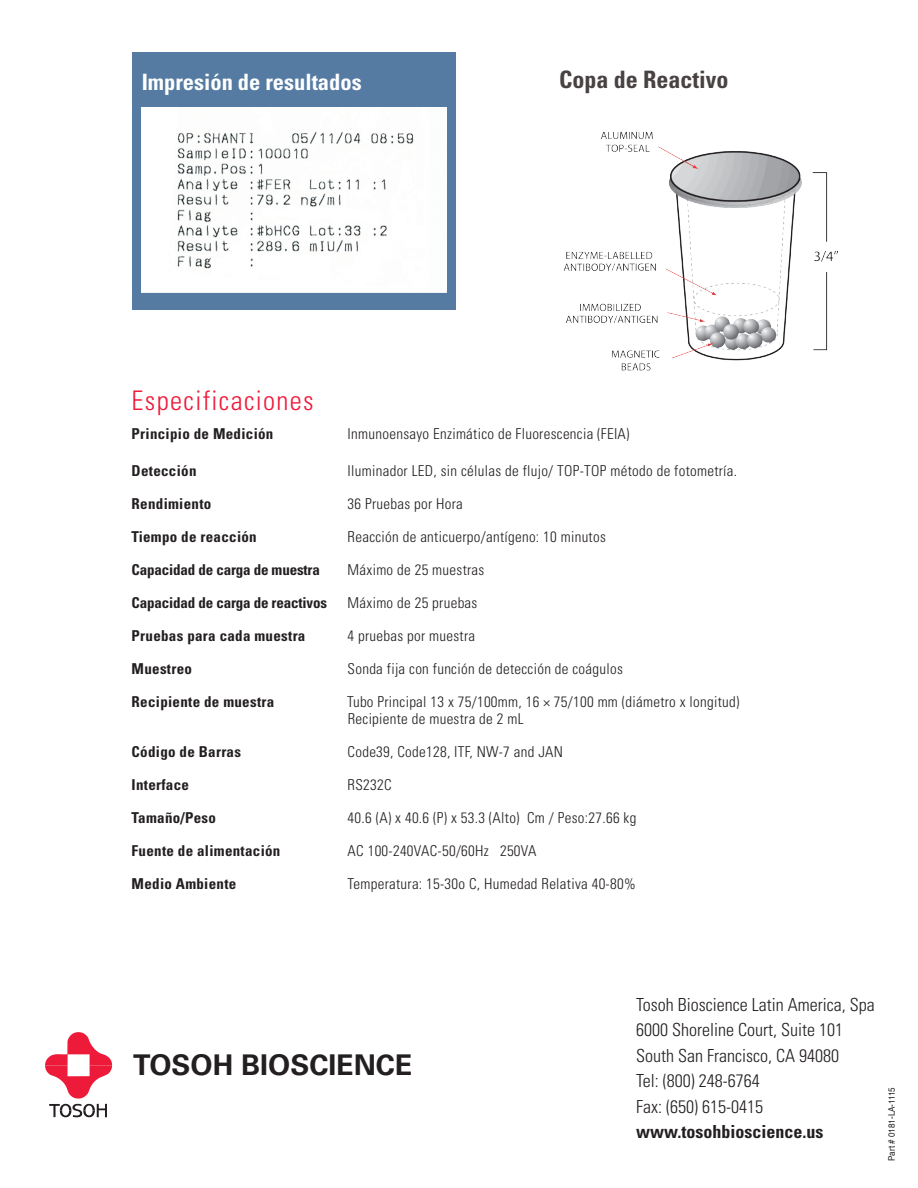
<style>
.page{position:relative;width:918px;height:1188px;background:#fff}
.page>*{position:absolute;margin:0;border:0;box-sizing:border-box;transform-origin:0 0}
.t1{font:700 28.5px "Univers LT Std";color:#231f20}
.t2{font:300 condensed 27px "Univers LT Std";letter-spacing:.05em;color:#ed1a3a}
.t3{font:700 condensed 24px "Univers LT Std";color:#484242}
.heading_1{font:700 condensed 22.5px "Univers LT Std";color:#fff}
.t4{font:300 condensed 18px "Univers LT Std";color:#231f20}
.t5{font:700 condensed 18px "Univers LT Std";color:#231f20}
.heading_1-2{font:300 condensed 15px "Univers LT Std";letter-spacing:.02em;color:#231f20}
.heading_1-3{font:700 condensed 15px "Univers LT Std";letter-spacing:.02em;color:#231f20}
.heading_1-4{font:700 condensed 15px "Univers LT Std";letter-spacing:-.01em;color:#231f20}
.t6{font:9px "Helvetica";color:#231f20;scale:.9 1}
</style>
<div class="page">
<svg style="left:45px;top:1032px;width:67px;height:85px"></svg>
<div style="left:132px;top:53px;width:324px;height:257px;background:#557ba2"></div>
<img style="left:142px;top:107px;width:305px;height:185px">
<img style="left:564px;top:131px;width:274px;height:240px">
<p class="heading_1" style="left:142px;top:69px;width:221px">Impresión de resultados</p>
<p class="t3" style="left:559px;top:64px;width:171px">Copa de Reactivo</p>
<p class="t2" style="left:132px;top:384px;width:184px">Especificaciones</p>
<p class="heading_1-3" style="left:132px;top:424px;width:143px">Principio de Medición</p>
<p class="heading_1-2" style="left:348px;top:424px;width:283px">Inmunoensayo Enzimático de Fluorescencia (FEIA)</p>
<p class="heading_1-3" style="left:132px;top:462px;width:66px">Detección</p>
<p class="heading_1-2" style="left:348px;top:462px;width:391px">Iluminador LED, sin células de flujo/ TOP-TOP método de fotometría.</p>
<p class="heading_1-3" style="left:132px;top:495px;width:81px">Rendimiento</p>
<p class="heading_1-2" style="left:348px;top:495px;width:117px">36 Pruebas por Hora</p>
<p class="heading_1-3" style="left:132px;top:528px;width:127px">Tiempo de reacción</p>
<p class="heading_1-2" style="left:348px;top:528px;width:260px">Reacción de anticuerpo/antígeno: 10 minutos</p>
<p class="heading_1-4" style="left:132px;top:561px;width:190px">Capacidad de carga de muestra</p>
<p class="heading_1-2" style="left:348px;top:561px;width:138px">Máximo de 25 muestras</p>
<p class="heading_1-4" style="left:132px;top:594px;width:197px">Capacidad de carga de reactivos</p>
<p class="heading_1-2" style="left:348px;top:594px;width:131px">Máximo de 25 pruebas</p>
<p class="heading_1-3" style="left:132px;top:627px;width:175px">Pruebas para cada muestra</p>
<p class="heading_1-2" style="left:348px;top:627px;width:129px">4 pruebas por muestra</p>
<p class="heading_1-3" style="left:132px;top:660px;width:62px">Muestreo</p>
<p class="heading_1-2" style="left:348px;top:660px;width:277px">Sonda fija con función de detección de coágulos</p>
<p class="heading_1-3" style="left:132px;top:693px;width:144px">Recipiente de muestra</p>
<p class="heading_1-2" style="left:347px;top:693px;width:394px">Tubo Principal 13 x 75/100mm, 16 × 75/100 mm (diámetro x longitud)</p>
<p class="heading_1-2" style="left:348px;top:709px;width:177px">Recipiente de muestra de 2 mL</p>
<p class="heading_1-3" style="left:132px;top:742px;width:111px">Código de Barras</p>
<p class="heading_1-2" style="left:348px;top:742px;width:217px">Code39, Code128, ITF, NW-7 and JAN</p>
<p class="heading_1-3" style="left:132px;top:775px;width:59px">Interface</p>
<p class="heading_1-2" style="left:348px;top:775px;width:45px">RS232C</p>
<p class="heading_1-3" style="left:132px;top:808px;width:86px">Tamaño/Peso</p>
<p class="heading_1-2" style="left:348px;top:808px;width:290px">40.6 (A) x 40.6 (P) x 53.3 (Alto) Cm / Peso:27.66 kg</p>
<p class="heading_1-3" style="left:132px;top:841px;width:150px">Fuente de alimentación</p>
<p class="heading_1-2" style="left:348px;top:841px;width:190px">AC 100-240VAC-50/60Hz 250VA</p>
<p class="heading_1-3" style="left:132px;top:874px;width:106px">Medio Ambiente</p>
<p class="heading_1-2" style="left:348px;top:874px;width:290px">Temperatura: 15-30o C, Humedad Relativa 40-80%</p>
<p class="t1" style="left:133px;top:1048px;width:281px">TOSOH BIOSCIENCE</p>
<p class="t4" style="left:636px;top:994px;width:240px">Tosoh Bioscience Latin America, Spa</p>
<p class="t4" style="left:636px;top:1019px;width:208px">6000 Shoreline Court, Suite 101</p>
<p class="t4" style="left:636px;top:1045px;width:204px">South San Francisco, CA 94080</p>
<p class="t4" style="left:636px;top:1070px;width:125px">Tel: (800) 248-6764</p>
<p class="t4" style="left:636px;top:1096px;width:128px">Fax: (650) 615-0415</p>
<p class="t5" style="left:636px;top:1121px;width:189px">www.tosohbioscience.us</p>
<p class="t6" style="left:885px;top:1161px;width:84px;rotate:-90deg">Part # 0181-LA-1115</p>
</div>
